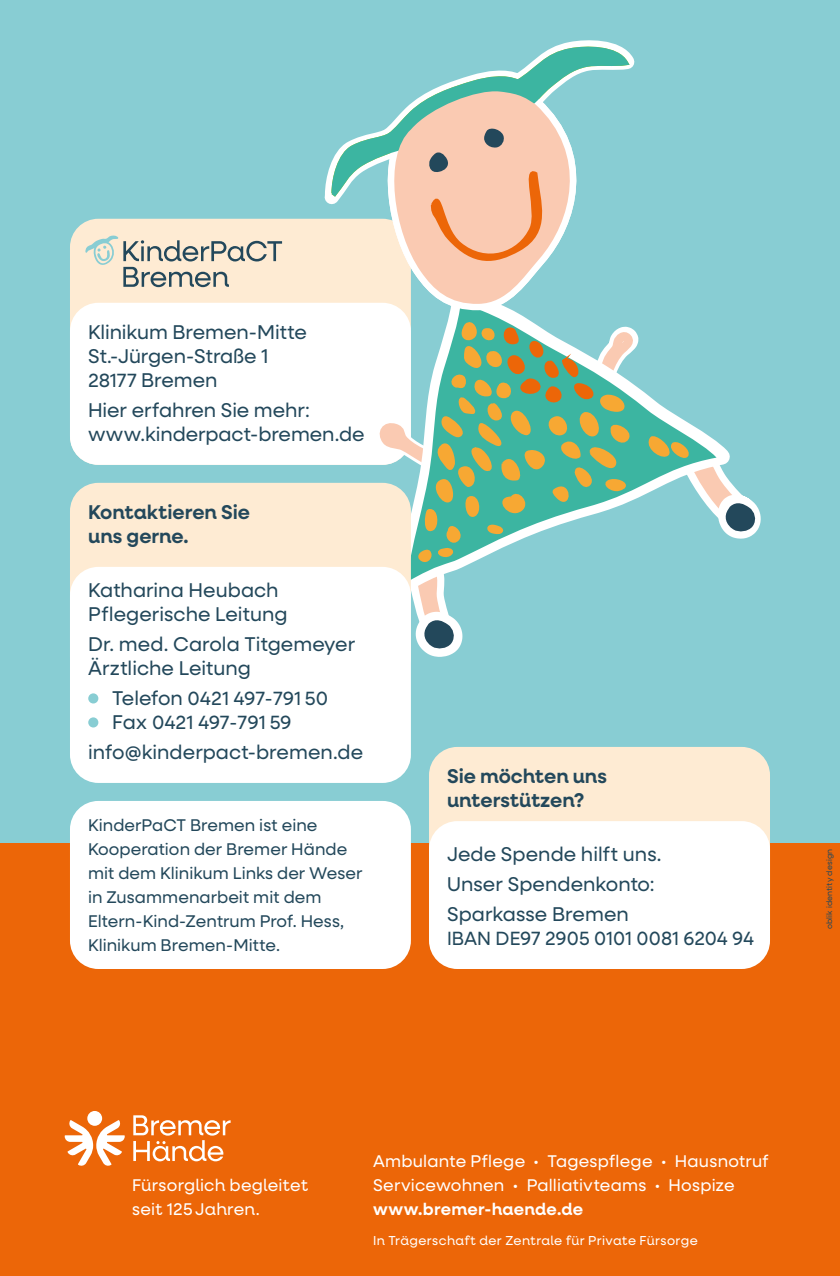
<style>
.page{position:relative;width:840px;height:1276px;background:#fff}
.page>*{position:absolute;margin:0;border:0;box-sizing:border-box;transform-origin:0 0}
.t1{font:20px/24px "Neulis Sans";color:#23485b}
.t2{font:600 20px/24px "Neulis Neue";color:#23485b}
.t3{font:19.2px/24px "Neulis Sans";color:#23485b}
.t4{font:17px/24px "Neulis Sans";letter-spacing:.005em;color:#23485b}
.t5{font:17px/24px "Neulis Sans";letter-spacing:.015em;color:#fff}
.t6{font:17px/24px "Neulis Neue";letter-spacing:.015em;color:#fff}
.t7{font:600 17px "Neulis Neue";letter-spacing:.015em;color:#fff}
.t8{font:13px "Neulis Neue";letter-spacing:.035em;color:#fff}
.t9{font:8px "Neulis Sans";letter-spacing:.025em;color:#23485b}
.s1{font-size:19.2px}
.s2{font-size:20px}
</style>
<div class="page">
<div style="left:0;top:843px;width:839px;height:433px;background:#ec6608"></div>
<div style="left:0;top:0;width:839px;height:843px;background:#88cdd3"></div>
<div style="left:70px;top:219px;width:340px;height:246px;background:#feebd3;border-radius:28px"></div>
<div style="left:70px;top:303px;width:340px;height:162px;background:#fff;border-radius:28px"></div>
<div style="left:70px;top:801px;width:340px;height:168px;background:#fff;border-radius:28px"></div>
<svg style="left:327px;top:43px;width:305px;height:158px"></svg>
<svg style="left:334px;top:48px;width:290px;height:205px"></svg>
<svg style="left:320px;top:253px;width:232px;height:230px"></svg>
<svg style="left:366px;top:316px;width:395px;height:361px"></svg>
<div style="left:70px;top:483px;width:340px;height:202px;background:#feebd3;border-radius:28px"></div>
<div style="left:429px;top:747px;width:340px;height:202px;background:#feebd3;border-radius:28px"></div>
<div style="left:429px;top:821px;width:340px;height:148px;background:#fff;border-radius:28px"></div>
<div style="left:70px;top:567px;width:340px;height:216px;background:#fff;border-radius:28px"></div>
<div style="left:88px;top:693px;width:10px;height:10px;background:#88cdd3;border-radius:50%"></div>
<div style="left:88px;top:717px;width:10px;height:10px;background:#88cdd3;border-radius:50%"></div>
<svg style="left:133px;top:1115px;width:97px;height:46px"></svg>
<div style="left:87px;top:1111px;width:15px;height:14px;background:#fff;border-radius:50%"></div>
<svg style="left:65px;top:1120px;width:60px;height:46px"></svg>
<svg style="left:85px;top:235px;width:197px;height:52px"></svg>
<p class="t1" style="left:88px;top:319px;width:220px">Klinikum Bremen-Mitte<br>St.-Jürgen-Straße 1<br><span class="s1">28177</span> Bremen</p>
<p class="t1" style="left:88px;top:397px;width:278px">Hier erfahren Sie mehr: www.kinderpact-bremen.de</p>
<p class="t2" style="left:88px;top:499px;width:163px">Kontaktieren Sie uns gerne.</p>
<p class="t1" style="left:88px;top:577px;width:201px">Katharina Heubach<br>Pflegerische Leitung</p>
<p class="t1" style="left:88px;top:631px;width:268px">Dr. med. Carola Titgemeyer<br>Ärztliche Leitung</p>
<p class="t3" style="left:112px;top:685px;width:217px"><span class="s2">Telefon</span> 0421 497-791 50<br><span class="s2">Fax</span> 0421 497-791 59</p>
<p class="t1" style="left:88px;top:739px;width:276px">info@kinderpact-bremen.de</p>
<p class="t4" style="left:88px;top:812px;width:276px">KinderPaCT Bremen ist eine<br>Kooperation der Bremer Hände mit dem Klinikum Links der Weser in Zusammenarbeit mit dem<br>Eltern-Kind-Zentrum Prof. Hess,<br>Klinikum Bremen-Mitte.</p>
<p class="t2" style="left:447px;top:763px;width:161px">Sie möchten uns unterstützen?</p>
<p class="t1" style="left:447px;top:838px;width:216px;line-height:30px">Jede Spende hilft uns.<br>Unser Spendenkonto:<br>Sparkasse Bremen</p>
<p class="t3" style="left:447px;top:925px;width:308px">IBAN DE97 2905 0101 0081 6204 94</p>
<p class="t9" style="left:823px;top:929px;width:82px;rotate:-90deg">oblik identity design</p>
<p class="t6" style="left:132px;top:1172px;width:177px">Fürsorglich begleitet seit 125 Jahren.</p>
<p class="t5" style="left:373px;top:1148px;width:397px">Ambulante Pflege • Tagespflege • Hausnotruf<br>Servicewohnen • Palliativteams • Hospize</p>
<p class="t7" style="left:373px;top:1197px;width:211px">www.bremer-haende.de</p>
<p class="t8" style="left:373px;top:1231px;width:326px">In Trägerschaft der Zentrale für Private Fürsorge</p>
</div>
